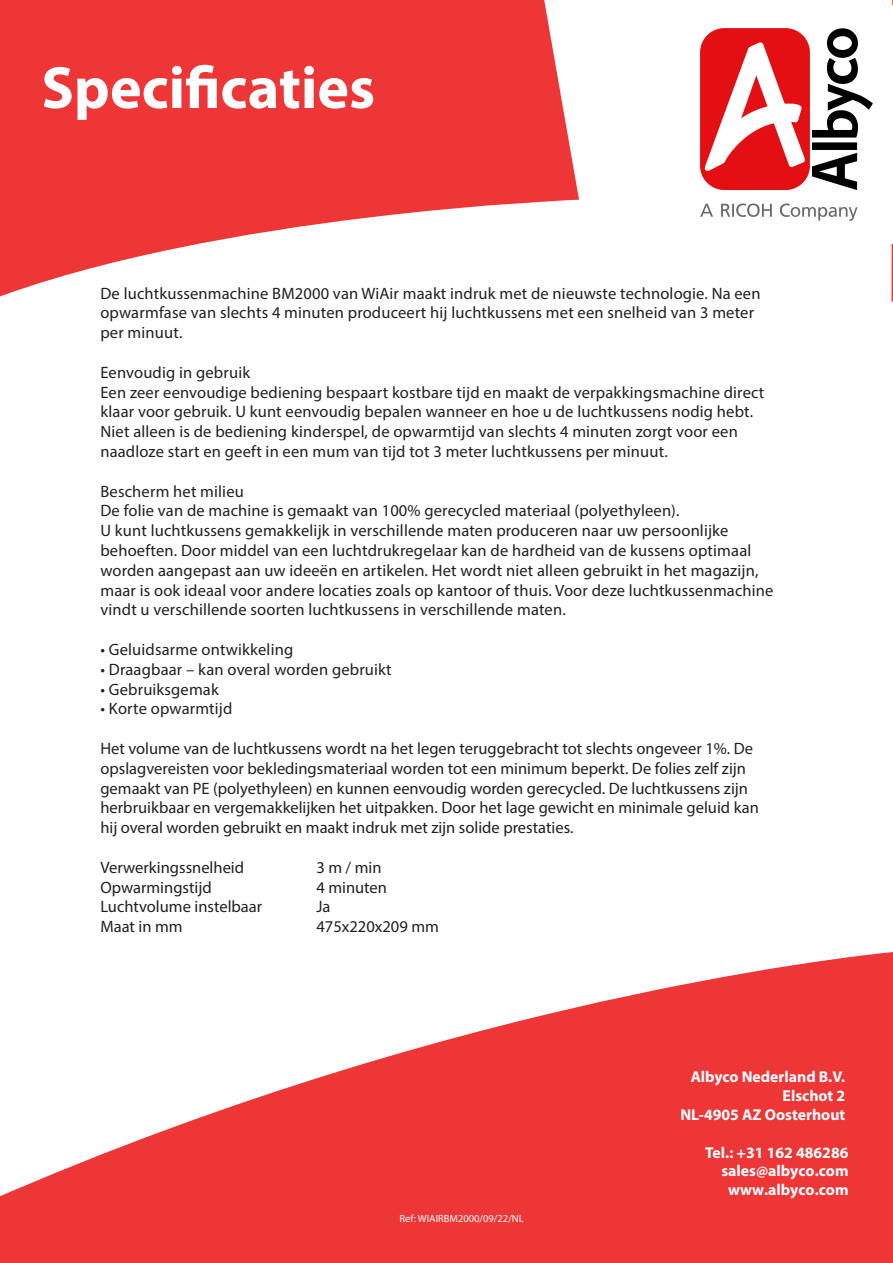
<style>
.page{position:relative;width:893px;height:1263px;background:#fff}
.page>*{position:absolute;margin:0;border:0;box-sizing:border-box;transform-origin:0 0}
.t1{font:700 60px "Myriad Pro";color:#fff}
.t2{font:16.5px/19.8px "Myriad Pro";letter-spacing:.01em;color:#231f20}
.t3{font:700 15.75px/18.9px "Myriad Pro";color:#fff;text-align:right}
.t4{font:10.5px "Myriad Pro";color:#fff}
</style>
<div class="page">
<svg style="left:0;top:0;width:579px;height:297px;fill:#ee3637"></svg>
<svg style="left:0;top:952px;width:892px;height:311px;fill:#ee3637"></svg>
<svg style="left:891px;top:0;width:2px;height:302px"></svg>
<svg style="left:892px;top:952px;width:1px;height:311px"></svg>
<img style="left:700px;top:6px;width:193px;height:237px">
<h1 class="t1" style="left:41px;top:49px;width:335px">Specificaties</h1>
<p class="t2" style="left:100px;top:283px;width:662px">De luchtkussenmachine BM2000 van WiAir maakt indruk met de nieuwste technologie. Na een opwarmfase van slechts 4 minuten produceert hij luchtkussens met een snelheid van 3 meter per minuut.</p>
<p class="t2" style="left:100px;top:362px;width:665px">Eenvoudig in gebruik<br>Een zeer eenvoudige bediening bespaart kostbare tijd en maakt de verpakkingsmachine direct klaar voor gebruik. U kunt eenvoudig bepalen wanneer en hoe u de luchtkussens nodig hebt.<br>Niet alleen is de bediening kinderspel, de opwarmtijd van slechts 4 minuten zorgt voor een naadloze start en geeft in een mum van tijd tot 3 meter luchtkussens per minuut.</p>
<p class="t2" style="left:100px;top:481px;width:675px">Bescherm het milieu<br>De folie van de machine is gemaakt van 100% gerecycled materiaal (polyethyleen).<br>U kunt luchtkussens gemakkelijk in verschillende maten produceren naar uw persoonlijke behoeften. Door middel van een luchtdrukregelaar kan de hardheid van de kussens optimaal worden aangepast aan uw ideeën en artikelen. Het wordt niet alleen gebruikt in het magazijn, maar is ook ideaal voor andere locaties zoals op kantoor of thuis. Voor deze luchtkussenmachine vindt u verschillende soorten luchtkussens in verschillende maten.</p>
<p class="t2" style="left:100px;top:639px;width:194px">• Geluidsarme ontwikkeling</p>
<p class="t2" style="left:100px;top:659px;width:293px">• Draagbaar – kan overal worden gebruikt</p>
<p class="t2" style="left:100px;top:679px;width:120px">• Gebruiksgemak</p>
<p class="t2" style="left:100px;top:699px;width:134px">• Korte opwarmtijd</p>
<p class="t2" style="left:100px;top:738px;width:660px">Het volume van de luchtkussens wordt na het legen teruggebracht tot slechts ongeveer 1%. De opslagvereisten voor bekledingsmateriaal worden tot een minimum beperkt. De folies zelf zijn gemaakt van PE (polyethyleen) en kunnen eenvoudig worden gerecycled. De luchtkussens zijn herbruikbaar en vergemakkelijken het uitpakken. Door het lage gewicht en minimale geluid kan hij overal worden gebruikt en maakt indruk met zijn solide prestaties.</p>
<p class="t2" style="left:100px;top:857px;width:145px">Verwerkingssnelheid</p>
<p class="t2" style="left:316px;top:857px;width:67px">3 m / min</p>
<p class="t2" style="left:100px;top:877px;width:113px">Opwarmingstijd</p>
<p class="t2" style="left:316px;top:877px;width:72px">4 minuten</p>
<p class="t2" style="left:100px;top:897px;width:163px">Luchtvolume instelbaar</p>
<p class="t2" style="left:316px;top:897px;width:16px">Ja</p>
<p class="t2" style="left:100px;top:916px;width:84px">Maat in mm</p>
<p class="t2" style="left:316px;top:916px;width:124px">475x220x209 mm</p>
<p class="t4" style="left:400px;top:1212px;width:126px">Ref: WIAIRBM2000/09/22/NL</p>
<p class="t3" style="left:680px;top:1067px;width:166px">Albyco Nederland B.V.<br>Elschot 2<br>NL-4905 AZ Oosterhout</p>
<p class="t3" style="left:705px;top:1142px;width:145px">Tel.: +31 162 486286 sales@albyco.com www.albyco.com</p>
</div>
